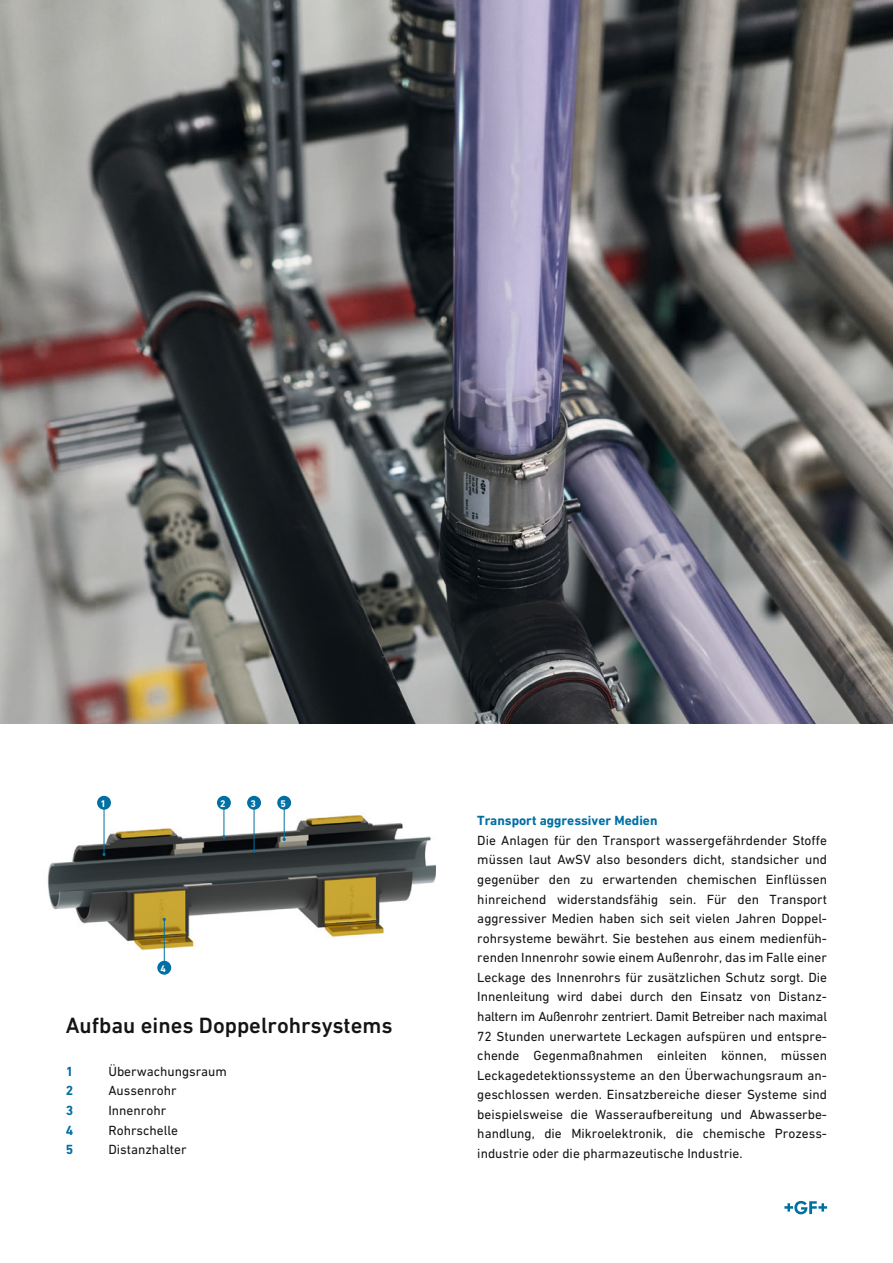
<style>
.page{position:relative;width:893px;height:1263px;background:#fff}
.page>*{position:absolute;margin:0;border:0;box-sizing:border-box;transform-origin:0 0}
.t1{font:500 22.5px "DIN Next W1 G";color:#131413}
.t2{font:13.5px/19.5px "DIN Next W1 G";color:#131413;text-align:justify}
.t3{font:700 13.5px "DIN Next W1 G";color:#006fa4}
.t4{font:700 9.75px "DIN Next W1 G";color:#fff}
</style>
<div class="page">
<img style="left:0;top:0;width:893px;height:724px">
<img style="left:47px;top:796px;width:389px;height:178px">
<div style="left:97px;top:796px;width:14px;height:14px;background:#006fa4;border-radius:50%"></div>
<div style="left:157px;top:961px;width:14px;height:14px;background:#006fa4;border-radius:50%"></div>
<div style="left:217px;top:796px;width:14px;height:14px;background:#006fa4;border-radius:50%"></div>
<div style="left:247px;top:796px;width:14px;height:14px;background:#006fa4;border-radius:50%"></div>
<div style="left:277px;top:796px;width:14px;height:14px;background:#006fa4;border-radius:50%"></div>
<hr style="left:104px;top:809px;width:1px;height:45px;background:#006fa4">
<hr style="left:164px;top:919px;width:1px;height:46px;background:#006fa4">
<hr style="left:254px;top:809px;width:1px;height:42px;background:#006fa4">
<hr style="left:284px;top:809px;width:1px;height:30px;background:#006fa4">
<svg style="left:222px;top:809px;width:4px;height:29px"></svg>
<svg style="left:252px;top:849px;width:4px;height:4px"></svg>
<svg style="left:784px;top:1201px;width:43px;height:13px"></svg>
<p class="t4" style="left:100px;top:798px;width:7px">1</p>
<p class="t4" style="left:220px;top:798px;width:7px">2</p>
<p class="t4" style="left:250px;top:798px;width:7px">3</p>
<p class="t4" style="left:280px;top:798px;width:7px">5</p>
<p class="t4" style="left:161px;top:963px;width:7px">4</p>
<h1 class="t1" style="left:66px;top:1012px;width:328px">Aufbau eines Doppelrohrsystems</h1>
<p class="t3" style="left:66px;top:1063px;width:9px">1</p>
<p class="t2" style="left:108px;top:1061px;width:120px">Überwachungsraum</p>
<p class="t3" style="left:66px;top:1083px;width:9px">2</p>
<p class="t2" style="left:108px;top:1081px;width:70px">Aussenrohr</p>
<p class="t3" style="left:66px;top:1102px;width:9px">3</p>
<p class="t2" style="left:108px;top:1100px;width:59px">Innenrohr</p>
<p class="t3" style="left:66px;top:1122px;width:9px">4</p>
<p class="t2" style="left:108px;top:1120px;width:71px">Rohrschelle</p>
<p class="t3" style="left:66px;top:1142px;width:9px">5</p>
<p class="t2" style="left:108px;top:1139px;width:80px">Distanzhalter</p>
<p class="t3" style="left:477px;top:813px;width:182px">Transport aggressiver Medien</p>
<p class="t2" style="left:477px;top:830px;width:351px">Die Anlagen für den Transport wassergefährdender Stoffe müssen laut AwSV also besonders dicht, standsicher und gegenüber den zu erwartenden chemischen Einflüssen hinreichend widerstandsfähig sein. Für den Transport aggressiver Medien haben sich seit vielen Jahren Doppel&shy;rohrsysteme bewährt. Sie bestehen aus einem medienfüh&shy;renden Innenrohr sowie einem Außenrohr, das im Falle einer Leckage des Innenrohrs für zusätzlichen Schutz sorgt. Die Innenleitung wird dabei durch den Einsatz von Distanz&shy;haltern im Außenrohr zentriert. Damit Betreiber nach maximal 72 Stunden unerwartete Leckagen aufspüren und entspre&shy;chende Gegenmaßnahmen einleiten können, müssen Leckagedetektionssysteme an den Überwachungsraum an&shy;geschlossen werden. Einsatzbereiche dieser Systeme sind beispielsweise die Wasseraufbereitung und Abwasserbe&shy;handlung, die Mikroelektronik, die chemische Prozess&shy;industrie oder die pharmazeutische Industrie.</p>
</div>
